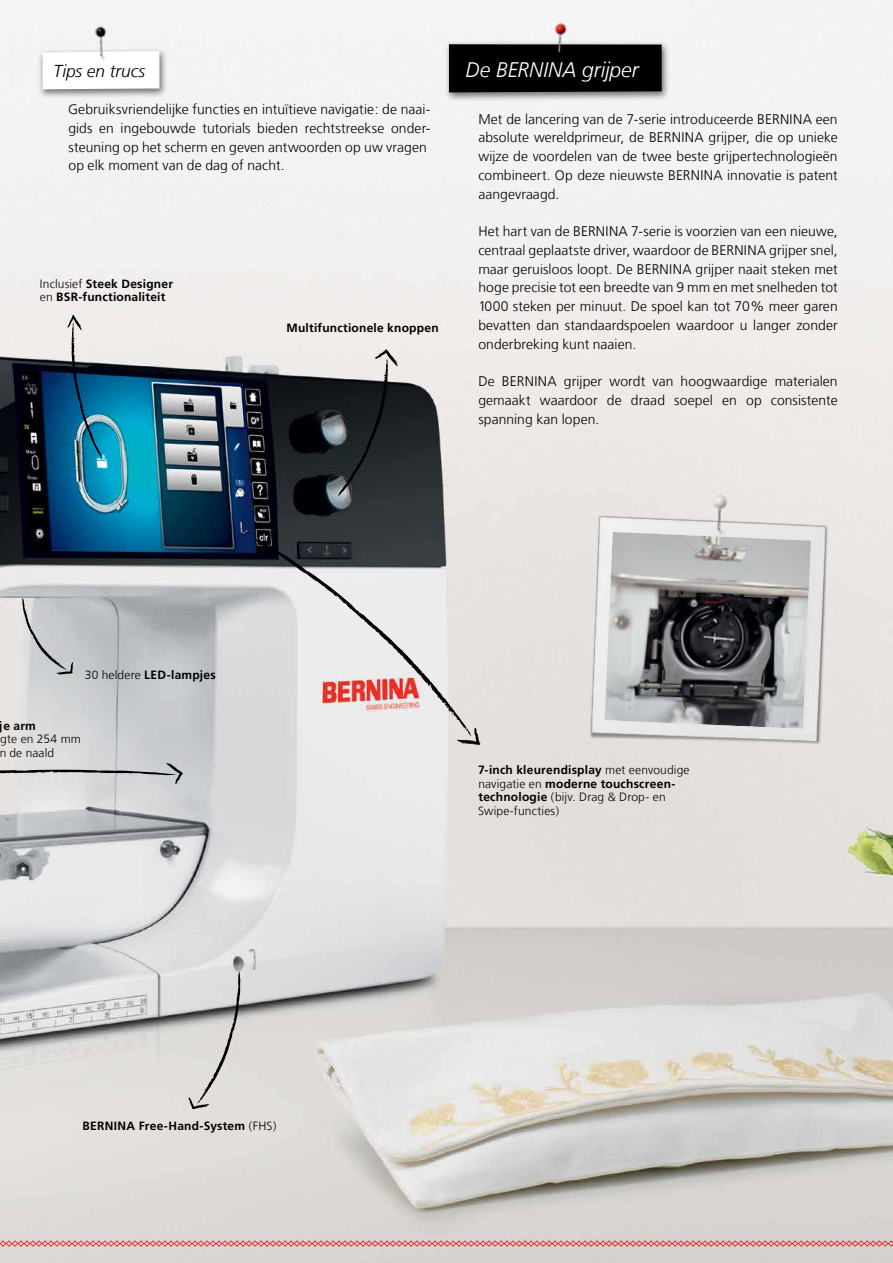
<style>
.page{position:relative;width:893px;height:1263px;background:#fff}
.page>*{position:absolute;margin:0;border:0;box-sizing:border-box;transform-origin:0 0}
.t1{font:italic 300 21px "Frutiger LT Com";color:#fff}
.t2{font:italic 300 17.25px "Frutiger LT Com";letter-spacing:-.005em;color:#000}
.t3{font:300 13.8px/18.8px "Frutiger LT Com";letter-spacing:.005em;color:#000;text-align:justify}
.t4{font:300 12px/13.5px "Frutiger LT Com";letter-spacing:.015em;color:#000}
.t5{font:700 12px/13.5px "Frutiger LT Com";letter-spacing:.02em;color:#000}
.s1{font-weight:300}
.s2{font-weight:700}
</style>
<div class="page">
<img style="left:0;top:0;width:893px;height:1263px">
<img style="left:575px;top:502px;width:267px;height:266px">
<svg style="left:603px;top:532px;width:210px;height:199px;background:#8e8f90"></svg>
<img style="left:710px;top:492px;width:23px;height:56px">
<div style="left:37px;top:48px;width:131px;height:51px;background:#000;opacity:.55"></div>
<svg style="left:43px;top:51px;width:116px;height:38px"></svg>
<img style="left:85px;top:19px;width:35px;height:61px">
<svg style="left:188px;top:972px;width:52px;height:138px;background:#cac8c6"></svg>
<svg style="left:338px;top:349px;width:60px;height:148px;background:#4b4d50"></svg>
<svg style="left:0;top:763px;width:183px;height:21px;background:#bebec0"></svg>
<svg style="left:254px;top:538px;width:227px;height:208px;background:#cdc7c7"></svg>
<img style="left:67px;top:315px;width:35px;height:143px">
<svg style="left:22px;top:598px;width:52px;height:78px;background:#bfc1c5"></svg>
<div style="left:444px;top:40px;width:226px;height:62px;background:#000;opacity:.55"></div>
<div style="left:449px;top:44px;width:213px;height:48px;background:#000"></div>
<img style="left:546px;top:14px;width:26px;height:63px">
<svg style="left:0;top:1240px;width:893px;height:7px;background:#df9999"></svg>
<p class="t2" style="left:54px;top:60px;width:93px">Tips en trucs</p>
<p class="t3" style="left:68px;top:100px;width:364px;text-align:left">Gebruiksvriendelijke functies en intuïtieve navigatie: de naai&shy;gids en ingebouwde tutorials bieden rechtstreekse onder&shy;steuning op het scherm en geven antwoorden op uw vragen op elk moment van de dag of nacht.</p>
<p class="t5" style="left:40px;top:277px;width:135px"><span class="s1">Inclusief</span> Steek Designer <span class="s1">en</span> BSR-functionaliteit</p>
<p class="t5" style="left:287px;top:322px;width:154px">Multifunctionele knoppen</p>
<h1 class="t1" style="left:466px;top:57px;width:175px">De BERNINA grijper</h1>
<p class="t3" style="left:478px;top:110px;width:361px">Met de lancering van de 7-serie introduceerde BERNINA een absolute wereldprimeur, de BERNINA grijper, die op unieke wijze de voordelen van de twee beste grijpertechnologieën combineert. Op deze nieuwste BERNINA innovatie is patent aangevraagd.</p>
<p class="t3" style="left:478px;top:222px;width:361px">Het hart van de BERNINA 7-serie is voorzien van een nieuwe, centraal geplaatste driver, waardoor de BERNINA grijper snel, maar geruisloos loopt. De BERNINA grijper naait steken met hoge precisie tot een breedte van 9 mm en met snelheden tot 1000 steken per minuut. De spoel kan tot 70% meer garen bevatten dan standaardspoelen waardoor u langer zonder onderbreking kunt naaien.</p>
<p class="t3" style="left:478px;top:372px;width:361px">De BERNINA grijper wordt van hoogwaardige materialen gemaakt waardoor de draad soepel en op consistente spanning kan lopen.</p>
<p class="t5" style="left:85px;top:668px;width:133px"><span class="s1">30 heldere</span> LED-lampjes</p>
<p class="t5" style="left:0;top:719px;width:38px">je arm</p>
<p class="t4" style="left:-1px;top:732px;width:83px">gte en 254 mm n de naald</p>
<p class="t4" style="left:478px;top:764px;width:213px"><span class="s2">7-inch kleurendisplay</span> met eenvoudige navigatie en <span class="s2">moderne touchscreen&shy;technologie</span> (bijv. Drag &amp; Drop- en<br>Swipe-functies)</p>
<p class="t5" style="left:82px;top:1119px;width:196px">BERNINA Free-Hand-System <span class="s1">(FHS)</span></p>
</div>
